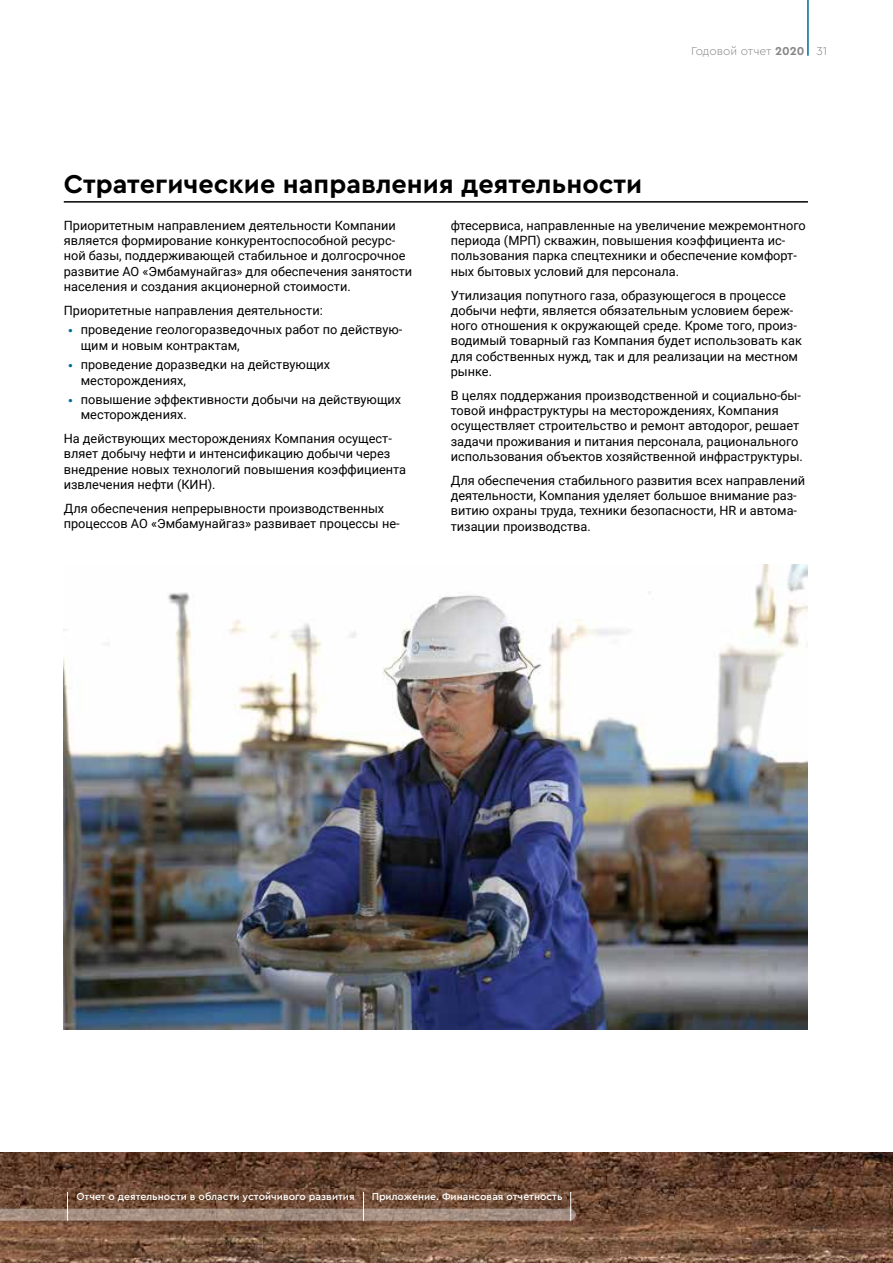
<style>
.page{position:relative;width:893px;height:1263px;background:#fff}
.page>*{position:absolute;margin:0;border:0;box-sizing:border-box;transform-origin:0 0}
.t1{font:700 27px "Cera Pro";color:#000}
.t2{font:12.75px/15.3px "Roboto";color:#000}
.t3{font:300 12px "Cera Pro";color:#868786}
.t4{font:500 10.5px "Cera Pro";color:#fff}
.s1{font-weight:700}
.s2{font-family:"Cera Pro";color:#006a97}
</style>
<div class="page">
<img style="left:0;top:1152px;width:893px;height:111px">
<svg style="left:0;top:1152px;width:577px;height:70px;background:#71513e"></svg>
<hr style="left:807px;top:0;width:2px;height:56px;background:#006a97">
<hr style="left:64px;top:201px;width:744px;height:2px;background:#000">
<img style="left:64px;top:565px;width:744px;height:464px">
<p class="t3" style="left:691px;top:43px;width:138px">Годовой отчет <span class="s1">2020</span> 31</p>
<h1 class="t1" style="left:64px;top:166px;width:580px">Стратегические направления деятельности</h1>
<p class="t2" style="left:64px;top:217px;width:350px">Приоритетным направлением деятельности Компании является формирование конкурентоспособной ресурс&shy;ной базы, поддерживающей стабильное и долгосрочное развитие АО «Эмбамунайгаз» для обеспечения занятости населения и создания акционерной стоимости.</p>
<p class="t2" style="left:64px;top:302px;width:260px">Приоритетные направления деятельности:</p>
<p class="t2" style="left:81px;top:322px;width:323px;text-indent:-13px"><span class="s2">•</span> проведение геологоразведочных работ по действую&shy;щим и новым контрактам,</p>
<p class="t2" style="left:81px;top:357px;width:251px;text-indent:-13px"><span class="s2">•</span> проведение доразведки на действующих месторождениях,</p>
<p class="t2" style="left:81px;top:391px;width:322px;text-indent:-13px"><span class="s2">•</span> повышение эффективности добычи на действующих месторождениях.</p>
<p class="t2" style="left:64px;top:430px;width:344px">На действующих месторождениях Компания осущест&shy;вляет добычу нефти и интенсификацию добычи через внедрение новых технологий повышения коэффициента извлечения нефти (КИН).</p>
<p class="t2" style="left:64px;top:500px;width:337px">Для обеспечения непрерывности производственных процессов АО «Эмбамунайгаз» развивает процессы не-</p>
<p class="t2" style="left:451px;top:217px;width:357px">фтесервиса, направленные на увеличение межремонтного периода (МРП) скважин, повышения коэффициента ис&shy;пользования парка спецтехники и обеспечение комфорт&shy;ных бытовых условий для персонала.</p>
<p class="t2" style="left:451px;top:287px;width:353px">Утилизация попутного газа, образующегося в процессе добычи нефти, является обязательным условием береж&shy;ного отношения к окружающей среде. Кроме того, произ&shy;водимый товарный газ Компания будет использовать как для собственных нужд, так и для реализации на местном рынке.</p>
<p class="t2" style="left:451px;top:387px;width:354px">В целях поддержания производственной и социально-бы&shy;товой инфраструктуры на месторождениях, Компания осуществляет строительство и ремонт автодорог, решает задачи проживания и питания персонала, рационального использования объектов хозяйственной инфраструктуры.</p>
<p class="t2" style="left:451px;top:472px;width:356px">Для обеспечения стабильного развития всех направлений деятельности, Компания уделяет большое внимание раз&shy;витию охраны труда, техники безопасности, HR и автома&shy;тизации производства.</p>
<p class="t4" style="left:76px;top:1190px;width:280px">Отчет о деятельности в области устойчивого развития</p>
<p class="t4" style="left:372px;top:1190px;width:192px">Приложение. Финансовая отчетность</p>
</div>
